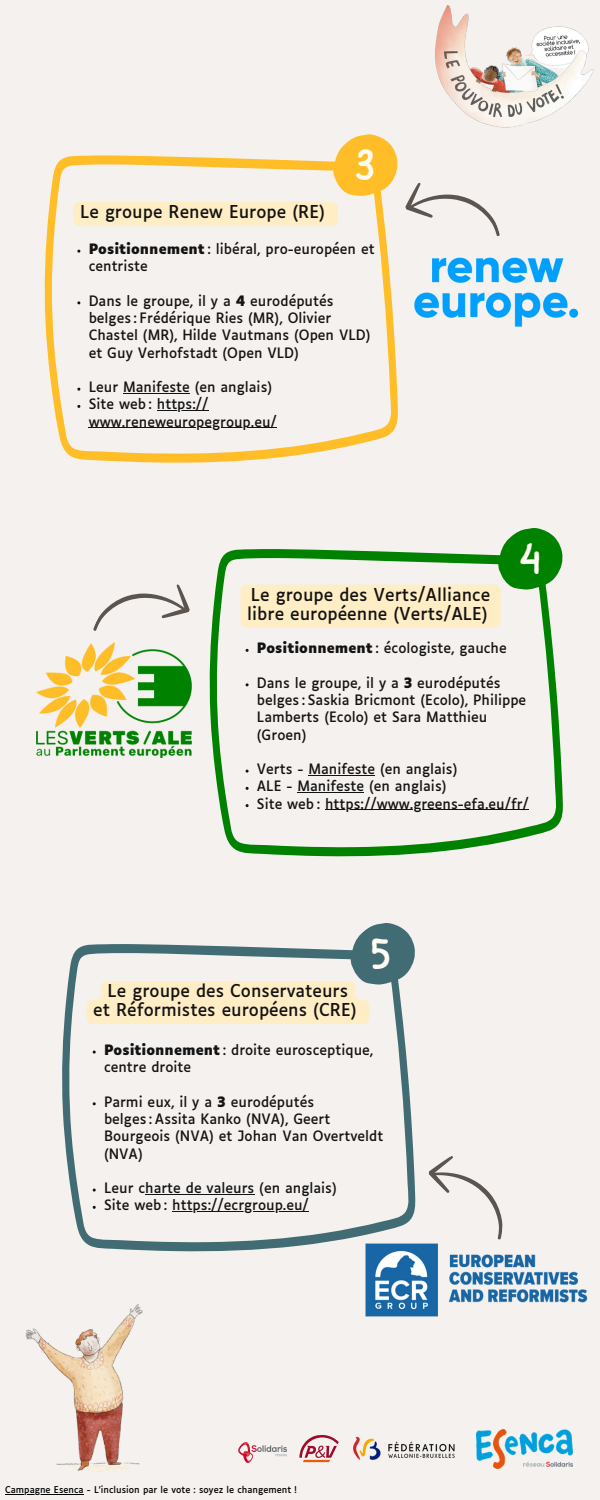
<style>
.page{position:relative;width:600px;height:1500px;background:#f4f1ee}
.page>*{position:absolute;margin:0;border:0;box-sizing:border-box;transform-origin:0 0}
.t1{font:44.2px "Childos Arabic";color:#fffcf3}
.t2{font:17px/18.8px "Luciole";color:#141313;text-align:center}
.t3{font:13.7px/17.2px "Luciole";color:#141313}
.t4{font:9px "Luciole";color:#000}
.s1{font-weight:700}
</style>
<div class="page">
<svg style="left:44px;top:156px;width:354px;height:307px"></svg>
<svg style="left:62px;top:945px;width:353px;height:306px"></svg>
<svg style="left:209px;top:549px;width:354px;height:307px"></svg>
<img style="left:477px;top:1429px;width:96px;height:39px">
<img style="left:414px;top:257px;width:165px;height:70px">
<img style="left:37px;top:643px;width:155px;height:115px">
<img style="left:362px;top:1239px;width:226px;height:78px">
<svg style="left:427px;top:1156px;width:79px;height:84px"></svg>
<svg style="left:92px;top:584px;width:100px;height:80px"></svg>
<hr style="left:123px;top:393px;width:67px;height:1px;background:#141313">
<hr style="left:157px;top:410px;width:52px;height:1px;background:#141313">
<hr style="left:89px;top:427px;width:188px;height:1px;background:#141313">
<svg style="left:73px;top:134px;width:428px;height:130px"></svg>
<hr style="left:145px;top:1194px;width:109px;height:1px;background:#141313">
<hr style="left:172px;top:1211px;width:137px;height:1px;background:#141313">
<svg style="left:86px;top:923px;width:329px;height:101px"></svg>
<hr style="left:308px;top:775px;width:67px;height:1px;background:#141313">
<hr style="left:297px;top:792px;width:67px;height:1px;background:#141313">
<hr style="left:325px;top:809px;width:204px;height:1px;background:#141313">
<svg style="left:241px;top:528px;width:322px;height:99px"></svg>
<img style="left:435px;top:5px;width:159px;height:123px">
<img style="left:25px;top:1304px;width:118px;height:168px">
<hr style="left:5px;top:1494px;width:79px;height:1px;background:#000">
<img style="left:353px;top:1436px;width:102px;height:24px">
<svg style="left:299px;top:1435px;width:40px;height:27px"></svg>
<img style="left:238px;top:1442px;width:49px;height:20px">
<p class="t2" style="left:80px;top:204px;width:246px">Le groupe Renew Europe (RE)</p>
<p class="t1" style="left:354px;top:134px;width:22px">3</p>
<p class="t3" style="left:89px;top:242px;width:287px"><span class="s1">Positionnement</span> : libéral, pro-européen et centriste</p>
<p class="t3" style="left:89px;top:293px;width:283px">Dans le groupe, il y a <span class="s1">4</span> eurodéputés belges : Frédérique Ries (MR), Olivier Chastel (MR), Hilde Vautmans (Open VLD) et Guy Verhofstadt (Open VLD)</p>
<p class="t3" style="left:89px;top:380px;width:185px">Leur Manifeste (en anglais)</p>
<p class="t3" style="left:89px;top:397px;width:121px">Site web : https://</p>
<p class="t3" style="left:89px;top:414px;width:190px">www.reneweuropegroup.eu/</p>
<p class="t2" style="left:247px;top:587px;width:244px;text-align:left">Le groupe des Verts/Alliance libre européenne (Verts/ALE)</p>
<h1 class="t1" style="left:519px;top:527px;width:24px">4</h1>
<p class="t3" style="left:257px;top:641px;width:251px"><span class="s1">Positionnement</span> : écologiste, gauche</p>
<p class="t3" style="left:257px;top:675px;width:271px">Dans le groupe, il y a <span class="s1">3</span> eurodéputés belges : Saskia Bricmont (Ecolo), Philippe<br>Lamberts (Ecolo) et Sara Matthieu (Groen)</p>
<p class="t3" style="left:257px;top:762px;width:202px">Verts - Manifeste (en anglais)</p>
<p class="t3" style="left:257px;top:779px;width:191px">ALE - Manifeste (en anglais)</p>
<p class="t3" style="left:257px;top:796px;width:273px">Site web : https://www.greens-efa.eu/fr/</p>
<p class="t2" style="left:93px;top:983px;width:265px">Le groupe des Conservateurs<br>et Réformistes européens (CRE)</p>
<p class="t1" style="left:371px;top:922px;width:22px">5</p>
<p class="t3" style="left:104px;top:1043px;width:271px"><span class="s1">Positionnement</span> : droite eurosceptique, centre droite</p>
<p class="t3" style="left:104px;top:1094px;width:281px">Parmi eux, il y a <span class="s1">3</span> eurodéputés<br>belges : Assita Kanko (NVA), Geert<br>Bourgeois (NVA) et Johan Van Overtveldt (NVA)</p>
<p class="t3" style="left:104px;top:1181px;width:234px">Leur charte de valeurs (en anglais)</p>
<p class="t3" style="left:104px;top:1198px;width:206px">Site web : https://ecrgroup.eu/</p>
<p class="t4" style="left:5px;top:1486px;width:293px">Campagne Esenca - L’inclusion par le vote : soyez le changement !</p>
</div>
